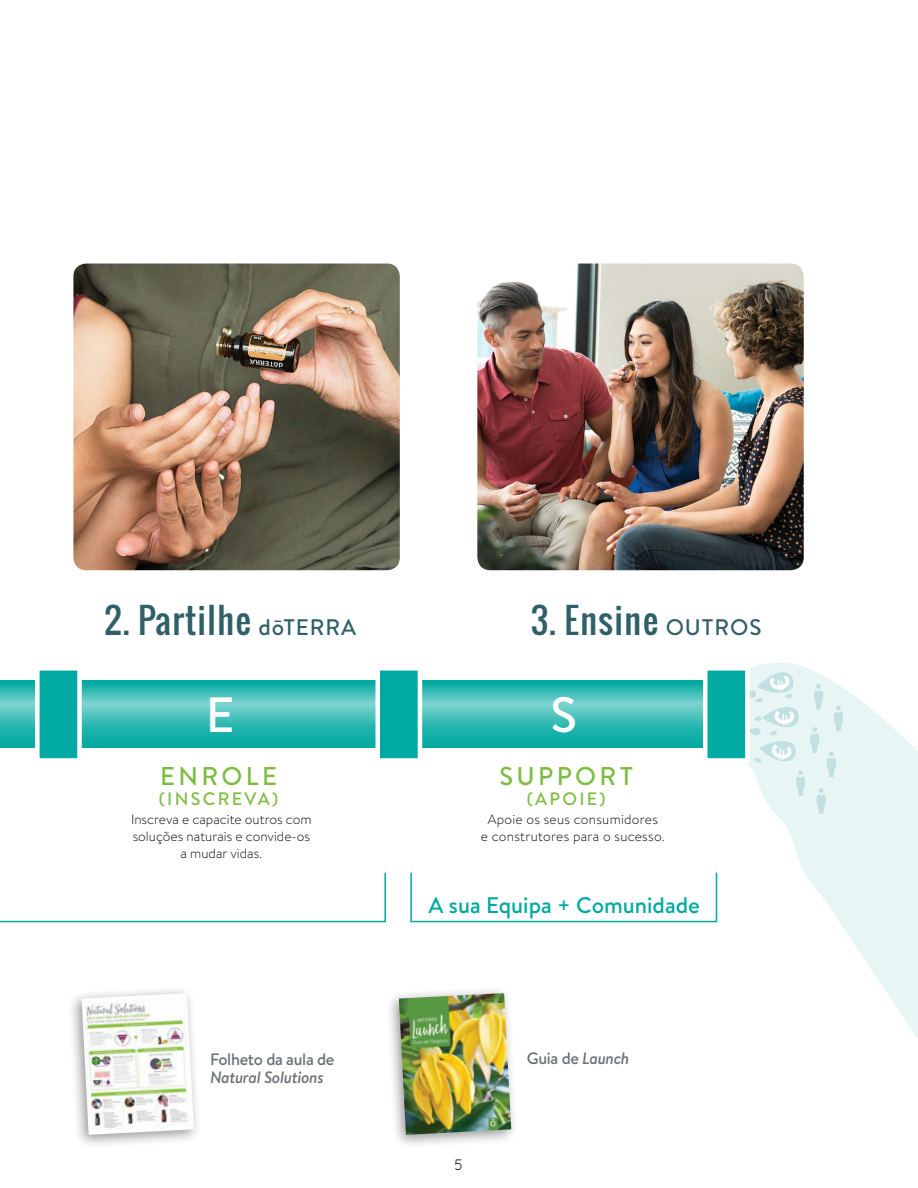
<style>
.page{position:relative;width:918px;height:1188px;background:#fff}
.page>*{position:absolute;margin:0;border:0;box-sizing:border-box;transform-origin:0 0}
.t1{font:500 49.5px "Brandon Text";color:#fff}
.t2{font:34.5px "Oswald";letter-spacing:.04em;color:#2f6067}
.t3{font:500 25.65px "Brandon Text";letter-spacing:.13em;color:#7fbc42}
.t4{font:500 22.5px "Brandon Text";color:#00a9a1}
.t5{font:500 18px "Brandon Text";letter-spacing:.13em;color:#7fbc42}
.t6{font:500 16.5px "Brandon Text";letter-spacing:-.02em;color:#6c7074}
.t7{font:italic 500 16.5px "Brandon Text";letter-spacing:-.02em;color:#6c7074}
.t8{font:15px "Quicksand";color:#000}
.t9{font:300 13.5px/16.8px "Brandon Text";color:#000;text-align:center}
.t10{font:300 13.5px/16.8px "Brandon Text";letter-spacing:.02em;color:#000;text-align:center}
.s1{font-family:"Brandon Text";font-weight:500;font-size:22.5px}
.s2{font-style:italic}
</style>
<div class="page">
<svg style="left:0;top:681px;width:35px;height:67px;background:#35bab4"></svg>
<svg style="left:82px;top:681px;width:293px;height:67px;background:#35bab4"></svg>
<svg style="left:422px;top:681px;width:281px;height:67px;background:#36bab4"></svg>
<svg style="left:748px;top:663px;width:170px;height:376px;fill:#e8f5f5"></svg>
<div style="left:35px;top:666px;width:47px;height:97px;background:#00a9a1;border:4px solid #fff"></div>
<div style="left:375px;top:666px;width:47px;height:97px;background:#00a9a1;border:4px solid #fff"></div>
<div style="left:703px;top:666px;width:47px;height:97px;background:#00a9a1;border:4px solid #fff"></div>
<img style="left:73px;top:264px;width:327px;height:306px">
<img style="left:477px;top:264px;width:327px;height:306px">
<div style="left:68px;top:986px;width:134px;height:163px;background:#000;opacity:.4"></div>
<img style="left:82px;top:993px;width:112px;height:142px">
<div style="left:385px;top:986px;width:134px;height:163px;background:#000;opacity:.4"></div>
<img style="left:399px;top:993px;width:112px;height:142px">
<svg style="left:814px;top:684px;width:9px;height:26px"></svg>
<svg style="left:834px;top:706px;width:9px;height:25px"></svg>
<svg style="left:810px;top:727px;width:9px;height:26px"></svg>
<svg style="left:827px;top:751px;width:9px;height:26px"></svg>
<svg style="left:796px;top:770px;width:9px;height:26px"></svg>
<svg style="left:817px;top:788px;width:9px;height:26px"></svg>
<hr style="left:410px;top:921px;width:307px;height:1px;background:#00a8a2">
<hr style="left:0;top:921px;width:386px;height:1px;background:#00a8a2">
<hr style="left:410px;top:873px;width:2px;height:48px;background:#00a8a2">
<hr style="left:716px;top:873px;width:1px;height:48px;background:#00a8a2">
<hr style="left:384px;top:873px;width:2px;height:48px;background:#00a8a2">
<svg style="left:745px;top:671px;width:54px;height:93px;background:#dbeeee"></svg>
<h2 class="t2" style="left:104px;top:594px;width:253px">2. Partilhe <span class="s1">dōTERRA</span></h2>
<h2 class="t2" style="left:531px;top:594px;width:232px">3. Ensine <span class="s1">OUTROS</span></h2>
<h1 class="t1" style="left:206px;top:681px;width:30px">E</h1>
<h1 class="t1" style="left:550px;top:681px;width:28px">S</h1>
<h3 class="t3" style="left:160px;top:759px;width:118px">ENROLE</h3>
<h3 class="t5" style="left:159px;top:786px;width:121px">(INSCREVA)</h3>
<p class="t9" style="left:131px;top:811px;width:182px">Inscreva e capacite outros com soluções naturais e convide-os a mudar vidas.</p>
<h3 class="t3" style="left:499px;top:759px;width:135px">SUPPORT</h3>
<h3 class="t5" style="left:527px;top:786px;width:81px">(APOIE)</h3>
<p class="t10" style="left:481px;top:810px;width:186px">Apoie os seus consumidores<br>e construtores para o sucesso.</p>
<h3 class="t4" style="left:429px;top:890px;width:273px">A sua Equipa + Comunidade</h3>
<p class="t6" style="left:210px;top:1047px;width:126px">Folheto da aula de</p>
<p class="t6" style="left:527px;top:1047px;width:104px">Guia de <span class="s2">Launch</span></p>
<p class="t7" style="left:210px;top:1065px;width:115px">Natural Solutions</p>
<p class="t8" style="left:454px;top:1156px;width:11px">5</p>
</div>
